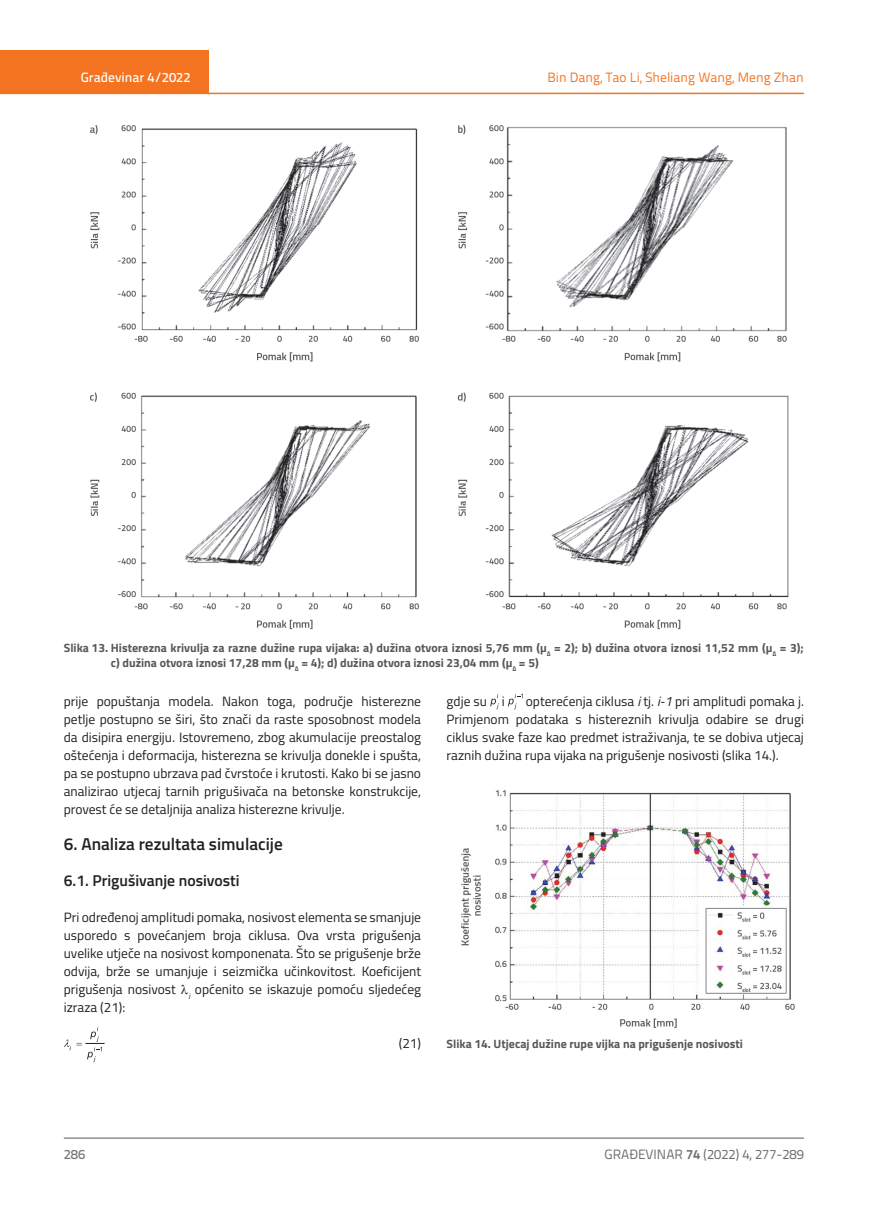
<style>
.page{position:relative;width:872px;height:1212px;background:#fff}
.page>*{position:absolute;margin:0;border:0;box-sizing:border-box;transform-origin:0 0}
.t1{font:600 17.25px "Titillium";color:#231f20}
.t2{font:600 15.75px "Titillium";color:#231f20}
.t3{font:13.5px/18px "Titillium";color:#231f20;text-align:justify}
.t4{font:13.5px "Titillium Text 22 L";color:#f47321}
.t5{font:13.5px "Titillium Text 22 L";color:#6c6d70}
.t6{font:500 13.5px "Titillium Text 22 L";color:#fff}
.t7{font:500 13.5px "Titillium Text 22 L";color:#787a7d}
.t8{font:700 12px/15px "Titillium";color:#57585a}
.s1{font-style:italic}
.s2{font-weight:700}
</style>
<div class="page">
<div style="left:0;top:50px;width:208px;height:44px;background:#f47321"></div>
<hr style="left:0;top:93px;width:804px;height:1px;background:#f47321">
<hr style="left:64px;top:1138px;width:740px;height:1px;background:#57585a">
<svg style="left:64px;top:1026px;width:40px;height:36px"></svg>
<svg style="left:490px;top:693px;width:9px;height:16px"></svg>
<svg style="left:508px;top:693px;width:14px;height:16px"></svg>
<img style="left:90px;top:125px;width:699px;height:505px">
<img style="left:461px;top:790px;width:334px;height:238px">
<p class="t6" style="left:81px;top:67px;width:111px">Građevinar 4/2022</p>
<p class="t4" style="left:547px;top:68px;width:258px">Bin Dang, Tao Li, Sheliang Wang, Meng Zhan</p>
<p class="t8" style="left:111px;top:640px;width:694px;text-indent:-47px">Slika 13. Histerezna krivulja za razne dužine rupa vijaka: a) dužina otvora iznosi 5,76 mm (μ<sub>Δ</sub> = 2); b) dužina otvora iznosi 11,52 mm (μ<sub>Δ</sub> = 3); c) dužina otvora iznosi 17,28 mm (μ<sub>Δ</sub> = 4); d) dužina otvora iznosi 23,04 mm (μ<sub>Δ</sub> = 5)</p>
<p class="t3" style="left:64px;top:692px;width:359px">prije popuštanja modela. Nakon toga, područje histerezne petlje postupno se širi, što znači da raste sposobnost modela da disipira energiju. Istovremeno, zbog akumulacije preostalog oštećenja i deformacija, histerezna se krivulja donekle i spušta, pa se postupno ubrzava pad čvrstoće i krutosti. Kako bi se jasno analizirao utjecaj tarnih prigušivača na betonske konstrukcije, provest će se detaljnija analiza histerezne krivulje.</p>
<p class="t1" style="left:64px;top:831px;width:220px">6. Analiza rezultata simulacije</p>
<p class="t2" style="left:64px;top:869px;width:177px">6.1. Prigušivanje nosivosti</p>
<p class="t3" style="left:64px;top:908px;width:359px">Pri određenoj amplitudi pomaka, nosivost elementa se smanjuje usporedo s povećanjem broja ciklusa. Ova vrsta prigušenja uvelike utječe na nosivost komponenata. Što se prigušenje brže odvija, brže se umanjuje i seizmička učinkovitost. Koeficijent prigušenja nosivost <sub>i</sub> općenito se iskazuje pomoću sljedećeg izraza (21):</p>
<p class="t3" style="left:399px;top:1034px;width:24px">(21)</p>
<p class="t3" style="left:446px;top:692px;width:359px;text-indent:79px">opterećenja ciklusa <span class="s1">i</span> tj. <span class="s1">i-1</span> pri amplitudi pomaka j.<br>Primjenom podataka s histereznih krivulja odabire se drugi ciklus svake faze kao predmet istraživanja, te se dobiva utjecaj raznih dužina rupa vijaka na prigušenje nosivosti (slika 14.).</p>
<p class="t3" style="left:446px;top:692px;width:60px">gdje su i</p>
<p class="t8" style="left:446px;top:1036px;width:298px">Slika 14. Utjecaj dužine rupe vijka na prigušenje nosivosti</p>
<p class="t7" style="left:64px;top:1144px;width:23px">286</p>
<p class="t5" style="left:604px;top:1144px;width:201px">GRAĐEVINAR <span class="s2">74</span> (2022) 4, 277-289</p>
</div>
